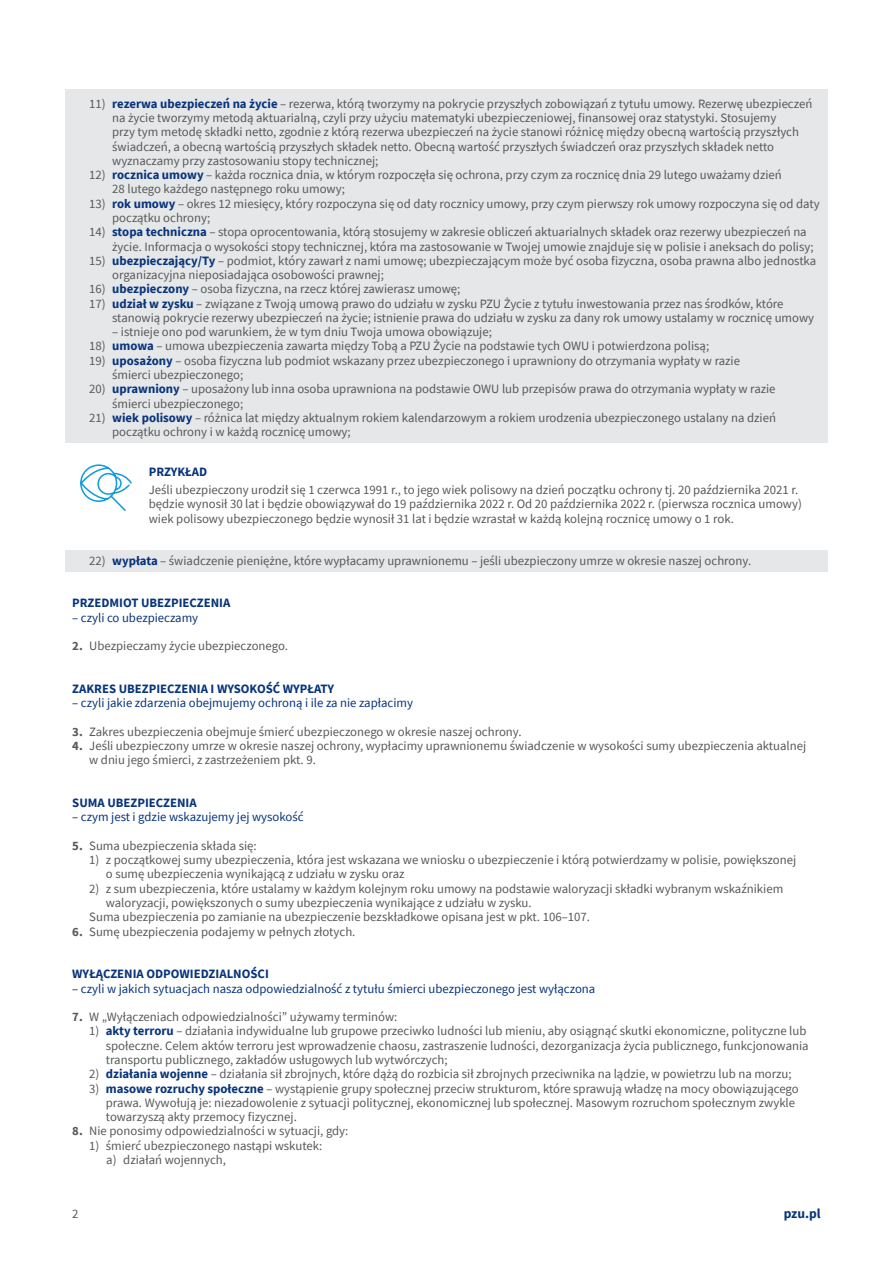
<style>
.page{position:relative;width:893px;height:1263px;background:#fff}
.page>*{position:absolute;margin:0;border:0;box-sizing:border-box;transform-origin:0 0}
.t1{font:700 13.5px "Source Sans Pro";color:#08347b}
._2_II_st_1cyfra_pod{font:12.75px/14.2px "Source Sans Pro";color:#57585a}
._1_Treść_normal_I_st{font:12.75px/14.2px "Source Sans Pro";color:#57585a}
._01_ROZDZIAŁ_rozwini{font:12.75px "Source Sans Pro";color:#08347b}
._01_ROZDZIAŁ{font:700 12.75px "Source Sans Pro";color:#08347b}
._4_III_st_pod_1_cyfr{font:12.75px "Source Sans Pro";color:#57585a}
.PRZYKŁAD{font:700 12.75px "Source Sans Pro";color:#08347b}
.s1{font-weight:700;color:#08347b}
.s2{font-weight:700}
</style>
<div class="page">
<div style="left:65px;top:551px;width:762px;height:21px;background:#e6e7e9"></div>
<div style="left:65px;top:89px;width:762px;height:354px;background:#e6e7e9"></div>
<svg style="left:80px;top:464px;width:52px;height:47px"></svg>
<p class="_2_II_st_1cyfra_pod" style="left:112px;top:96px;width:702px;text-indent:-23px">11) <span class="s1">rezerwa ubezpieczeń na życie</span> – rezerwa, którą tworzymy na pokrycie przyszłych zobowiązań z tytułu umowy. Rezerwę ubezpieczeń na życie tworzymy metodą aktuarialną, czyli przy użyciu matematyki ubezpieczeniowej, finansowej oraz statystyki. Stosujemy<br>przy tym metodę składki netto, zgodnie z którą rezerwa ubezpieczeń na życie stanowi różnicę między obecną wartością przyszłych świadczeń, a obecną wartością przyszłych składek netto. Obecną wartość przyszłych świadczeń oraz przyszłych składek netto wyznaczamy przy zastosowaniu stopy technicznej;</p>
<p class="_2_II_st_1cyfra_pod" style="left:112px;top:168px;width:671px;text-indent:-23px">12) <span class="s1">rocznica umowy</span> – każda rocznica dnia, w którym rozpoczęła się ochrona, przy czym za rocznicę dnia 29 lutego uważamy dzień<br>28 lutego każdego następnego roku umowy;</p>
<p class="_2_II_st_1cyfra_pod" style="left:112px;top:196px;width:709px;text-indent:-23px">13) <span class="s1">rok umowy</span> – okres 12 miesięcy, który rozpoczyna się od daty rocznicy umowy, przy czym pierwszy rok umowy rozpoczyna się od daty początku ochrony;</p>
<p class="_2_II_st_1cyfra_pod" style="left:112px;top:225px;width:703px;text-indent:-23px">14) <span class="s1">stopa techniczna</span> – stopa oprocentowania, którą stosujemy w zakresie obliczeń aktuarialnych składek oraz rezerwy ubezpieczeń na życie. Informacja o wysokości stopy technicznej, która ma zastosowanie w Twojej umowie znajduje się w polisie i aneksach do polisy;</p>
<p class="_2_II_st_1cyfra_pod" style="left:112px;top:253px;width:705px;text-indent:-23px">15) <span class="s1">ubezpieczający/Ty</span> – podmiot, który zawarł z nami umowę; ubezpieczającym może być osoba fizyczna, osoba prawna albo jednostka organizacyjna nieposiadająca osobowości prawnej;</p>
<p class="_2_II_st_1cyfra_pod" style="left:89px;top:282px;width:373px">16) <span class="s1">ubezpieczony</span> – osoba fizyczna, na rzecz której zawierasz umowę;</p>
<p class="_2_II_st_1cyfra_pod" style="left:112px;top:296px;width:703px;text-indent:-23px">17) <span class="s1">udział w zysku</span> – związane z Twoją umową prawo do udziału w zysku PZU Życie z tytułu inwestowania przez nas środków, które stanowią pokrycie rezerwy ubezpieczeń na życie; istnienie prawa do udziału w zysku za dany rok umowy ustalamy w rocznicę umowy</p>
<p class="_2_II_st_1cyfra_pod" style="left:112px;top:325px;width:381px">– istnieje ono pod warunkiem, że w tym dniu Twoja umowa obowiązuje;</p>
<p class="_2_II_st_1cyfra_pod" style="left:89px;top:339px;width:621px">18) <span class="s1">umowa</span> – umowa ubezpieczenia zawarta między Tobą a PZU Życie na podstawie tych OWU i potwierdzona polisą;</p>
<p class="_2_II_st_1cyfra_pod" style="left:112px;top:353px;width:629px;text-indent:-23px">19) <span class="s1">uposażony</span> – osoba fizyczna lub podmiot wskazany przez ubezpieczonego i uprawniony do otrzymania wypłaty w razie śmierci ubezpieczonego;</p>
<p class="_2_II_st_1cyfra_pod" style="left:112px;top:382px;width:665px;text-indent:-23px">20) <span class="s1">uprawniony</span> – uposażony lub inna osoba uprawniona na podstawie OWU lub przepisów prawa do otrzymania wypłaty w razie śmierci ubezpieczonego;</p>
<p class="_2_II_st_1cyfra_pod" style="left:112px;top:410px;width:665px;text-indent:-23px">21) <span class="s1">wiek polisowy</span> – różnica lat między aktualnym rokiem kalendarzowym a rokiem urodzenia ubezpieczonego ustalany na dzień początku ochrony i w każdą rocznicę umowy;</p>
<p class="PRZYKŁAD" style="left:149px;top:463px;width:60px">PRZYKŁAD</p>
<p class="_1_Treść_normal_I_st" style="left:149px;top:483px;width:655px">Jeśli ubezpieczony urodził się 1 czerwca 1991 r., to jego wiek polisowy na dzień początku ochrony tj. 20 października 2021 r. będzie wynosił 30 lat i będzie obowiązywał do 19 października 2022 r. Od 20 października 2022 r. (pierwsza rocznica umowy) wiek polisowy ubezpieczonego będzie wynosił 31 lat i będzie wzrastał w każdą kolejną rocznicę umowy o 1 rok.</p>
<p class="_2_II_st_1cyfra_pod" style="left:89px;top:553px;width:663px">22) <span class="s1">wypłata</span> – świadczenie pieniężne, które wypłacamy uprawnionemu – jeśli ubezpieczony umrze w okresie naszej ochrony.</p>
<p class="_01_ROZDZIAŁ" style="left:72px;top:594px;width:160px">PRZEDMIOT UBEZPIECZENIA</p>
<p class="_01_ROZDZIAŁ_rozwini" style="left:72px;top:609px;width:127px">– czyli co ubezpieczamy</p>
<p class="_1_Treść_normal_I_st" style="left:72px;top:639px;width:217px"><span class="s2">2.</span> Ubezpieczamy życie ubezpieczonego.</p>
<p class="_01_ROZDZIAŁ" style="left:72px;top:680px;width:263px">ZAKRES UBEZPIECZENIA I WYSOKOŚĆ WYPŁATY</p>
<p class="_01_ROZDZIAŁ_rozwini" style="left:72px;top:695px;width:342px">– czyli jakie zdarzenia obejmujemy ochroną i ile za nie zapłacimy</p>
<p class="_1_Treść_normal_I_st" style="left:72px;top:724px;width:451px"><span class="s2">3.</span> Zakres ubezpieczenia obejmuje śmierć ubezpieczonego w okresie naszej ochrony.</p>
<p class="_1_Treść_normal_I_st" style="left:89px;top:739px;width:719px;text-indent:-17px"><span class="s2">4.</span> Jeśli ubezpieczony umrze w okresie naszej ochrony, wypłacimy uprawnionemu świadczenie w wysokości sumy ubezpieczenia aktualnej w dniu jego śmierci, z zastrzeżeniem pkt. 9.</p>
<p class="_01_ROZDZIAŁ" style="left:72px;top:794px;width:126px">SUMA UBEZPIECZENIA</p>
<p class="_01_ROZDZIAŁ_rozwini" style="left:72px;top:809px;width:233px">– czym jest i gdzie wskazujemy jej wysokość</p>
<p class="_1_Treść_normal_I_st" style="left:72px;top:838px;width:186px"><span class="s2">5.</span> Suma ubezpieczenia składa się:</p>
<p class="_2_II_st_1cyfra_pod" style="left:106px;top:853px;width:692px;text-indent:-17px">1) z początkowej sumy ubezpieczenia, która jest wskazana we wniosku o ubezpieczenie i którą potwierdzamy w polisie, powiększonej o sumę ubezpieczenia wynikającą z udziału w zysku oraz</p>
<p class="_2_II_st_1cyfra_pod" style="left:106px;top:881px;width:679px;text-indent:-17px">2) z sum ubezpieczenia, które ustalamy w każdym kolejnym roku umowy na podstawie waloryzacji składki wybranym wskaźnikiem waloryzacji, powiększonych o sumy ubezpieczenia wynikające z udziału w zysku.</p>
<p class="_2_II_st_1cyfra_pod" style="left:89px;top:910px;width:502px">Suma ubezpieczenia po zamianie na ubezpieczenie bezskładkowe opisana jest w pkt. 106–107.</p>
<p class="_1_Treść_normal_I_st" style="left:72px;top:924px;width:285px"><span class="s2">6.</span> Sumę ubezpieczenia podajemy w pełnych złotych.</p>
<p class="_01_ROZDZIAŁ" style="left:72px;top:965px;width:198px">WYŁĄCZENIA ODPOWIEDZIALNOŚCI</p>
<p class="_01_ROZDZIAŁ_rozwini" style="left:72px;top:980px;width:525px">– czyli w jakich sytuacjach nasza odpowiedzialność z tytułu śmierci ubezpieczonego jest wyłączona</p>
<p class="_1_Treść_normal_I_st" style="left:72px;top:1010px;width:327px"><span class="s2">7.</span> W „Wyłączeniach odpowiedzialności” używamy terminów:</p>
<p class="_2_II_st_1cyfra_pod" style="left:106px;top:1024px;width:704px;text-indent:-17px">1) <span class="s1">akty terroru</span> – działania indywidualne lub grupowe przeciwko ludności lub mieniu, aby osiągnąć skutki ekonomiczne, polityczne lub społeczne. Celem aktów terroru jest wprowadzenie chaosu, zastraszenie ludności, dezorganizacja życia publicznego, funkcjonowania transportu publicznego, zakładów usługowych lub wytwórczych;</p>
<p class="_2_II_st_1cyfra_pod" style="left:89px;top:1067px;width:704px">2) <span class="s1">działania wojenne</span> – działania sił zbrojnych, które dążą do rozbicia sił zbrojnych przeciwnika na lądzie, w powietrzu lub na morzu;</p>
<p class="_2_II_st_1cyfra_pod" style="left:106px;top:1081px;width:694px;text-indent:-17px">3) <span class="s1">masowe rozruchy społeczne</span> – wystąpienie grupy społecznej przeciw strukturom, które sprawują władzę na mocy obowiązującego prawa. Wywołują je: niezadowolenie z sytuacji politycznej, ekonomicznej lub społecznej. Masowym rozruchom społecznym zwykle towarzyszą akty przemocy fizycznej.</p>
<p class="_1_Treść_normal_I_st" style="left:72px;top:1124px;width:278px"><span class="s2">8.</span> Nie ponosimy odpowiedzialności w sytuacji, gdy:</p>
<p class="_2_II_st_1cyfra_pod" style="left:89px;top:1138px;width:235px">1) śmierć ubezpieczonego nastąpi wskutek:</p>
<p class="_4_III_st_pod_1_cyfr" style="left:106px;top:1151px;width:121px">a) działań wojennych,</p>
<p class="_2_II_st_1cyfra_pod" style="left:72px;top:1207px;width:8px">2</p>
<p class="t1" style="left:784px;top:1205px;width:38px">pzu.pl</p>
</div>
